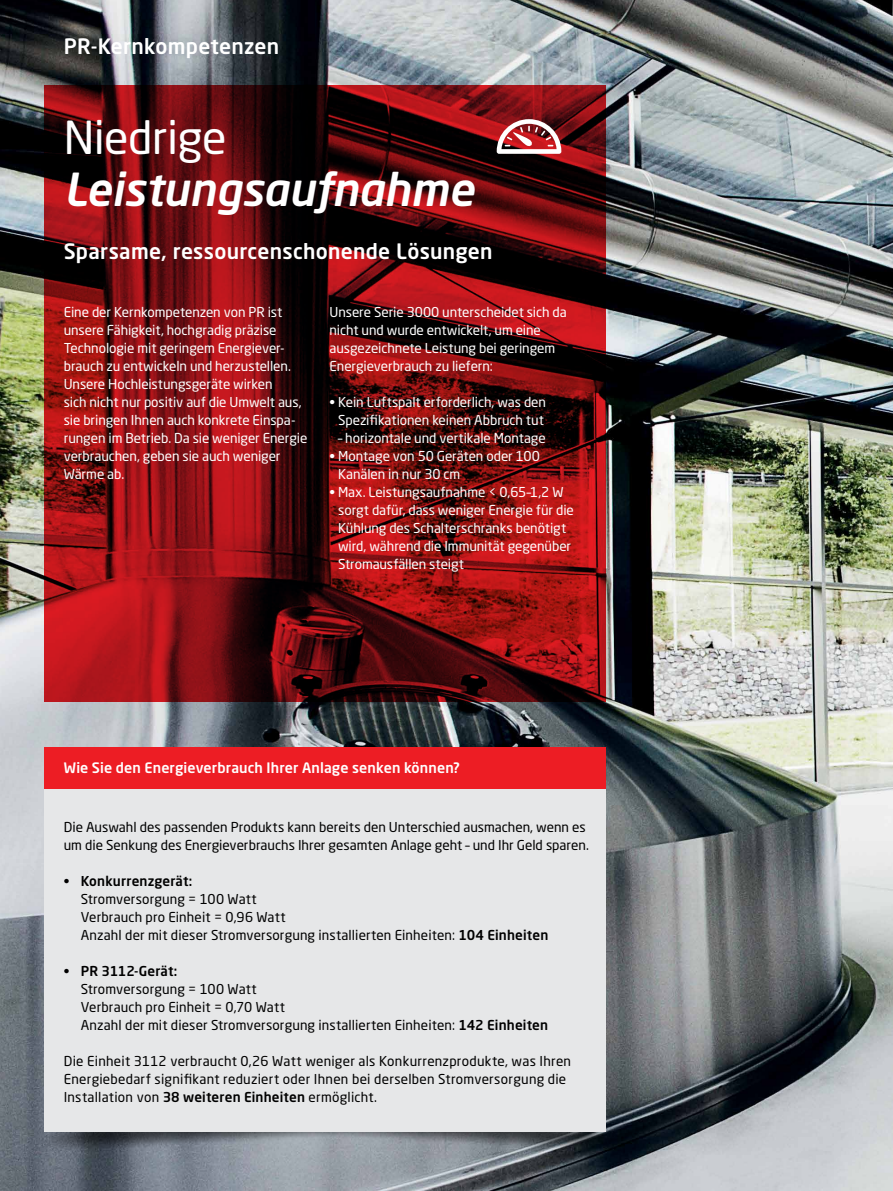
<style>
.page{position:relative;width:893px;height:1191px;background:#fff}
.page>*{position:absolute;margin:0;border:0;box-sizing:border-box;transform-origin:0 0}
.t1{font:italic 500 45px "Neo Sans Pro";letter-spacing:-.005em;color:#fff}
.t2{font:45px "Neo Sans Pro";letter-spacing:-.01em;color:#fff}
.t3{font:500 21px "Neo Sans Pro";letter-spacing:.015em;color:#fff}
.t4{font:500 14.25px "Neo Sans Pro";letter-spacing:.01em;color:#fff}
.t5{font:13.5px/18px "Neo Sans Pro";letter-spacing:-.01em;color:#fff}
.t6{font:13.5px/18px "Neo Sans Pro";letter-spacing:.01em;color:#000}
.t7{font:500 13.5px "Neo Sans Pro";letter-spacing:.01em;color:#000}
.s1{font-weight:500}
</style>
<div class="page">
<img style="left:0;top:0;width:893px;height:1191px">
<img style="left:0;top:984px;width:690px;height:207px">
<svg style="left:45px;top:85px;width:561px;height:617px;background:#6a0d0f"></svg>
<div style="left:45px;top:789px;width:561px;height:342px;background:#e6e7e8"></div>
<div style="left:45px;top:747px;width:561px;height:42px;background:#ed1d24"></div>
<svg style="left:497px;top:119px;width:64px;height:35px"></svg>
<h2 class="t3" style="left:64px;top:33px;width:217px">PR-Kernkompetenzen</h2>
<h1 class="t2" style="left:64px;top:109px;width:164px">Niedrige</h1>
<h1 class="t1" style="left:64px;top:161px;width:412px">Leistungsaufnahme</h1>
<h2 class="t3" style="left:64px;top:237px;width:430px">Sparsame, ressourcenschonende Lösungen</h2>
<p class="t5" style="left:64px;top:302px;width:245px">Eine der Kernkompetenzen von PR ist unsere Fähigkeit, hochgradig präzise Technologie mit geringem Energiever&shy;brauch zu entwickeln und herzustellen.<br>Unsere Hochleistungsgeräte wirken<br>sich nicht nur positiv auf die Umwelt aus, sie bringen Ihnen auch konkrete Einspa&shy;rungen im Betrieb. Da sie weniger Energie verbrauchen, geben sie auch weniger Wärme ab.</p>
<p class="t5" style="left:330px;top:302px;width:239px">Unsere Serie 3000 unterscheidet sich da nicht und wurde entwickelt, um eine ausgezeichnete Leistung bei geringem Energieverbrauch zu liefern:</p>
<p class="t5" style="left:330px;top:392px;width:218px;text-align:center">• Kein Luftspalt erforderlich, was den<br>Spezifikationen keinen Abbruch tut</p>
<p class="t5" style="left:338px;top:428px;width:209px">– horizontale und vertikale Montage</p>
<p class="t5" style="left:338px;top:446px;width:203px;text-indent:-9px">• Montage von 50 Geräten oder 100<br>Kanälen in nur 30 cm</p>
<p class="t5" style="left:338px;top:482px;width:237px;text-indent:-9px">• Max. Leistungsaufnahme &lt; 0,65–1,2 W sorgt dafür, dass weniger Energie für die Kühlung des Schalterschranks benötigt wird, während die Immunität gegenüber Stromausfällen steigt</p>
<p class="t4" style="left:64px;top:759px;width:397px">Wie Sie den Energieverbrauch Ihrer Anlage senken können?</p>
<p class="t6" style="left:64px;top:817px;width:527px">Die Auswahl des passenden Produkts kann bereits den Unterschied ausmachen, wenn es um die Senkung des Energieverbrauchs Ihrer gesamten Anlage geht – und Ihr Geld sparen.</p>
<p class="t7" style="left:64px;top:872px;width:130px">• Konkurrenzgerät:</p>
<p class="t6" style="left:81px;top:889px;width:469px">Stromversorgung = 100 Watt<br>Verbrauch pro Einheit = 0,96 Watt<br>Anzahl der mit dieser Stromversorgung installierten Einheiten: <span class="s1">104 Einheiten</span></p>
<p class="t7" style="left:64px;top:962px;width:115px">• PR 3112-Gerät:</p>
<p class="t6" style="left:81px;top:979px;width:469px">Stromversorgung = 100 Watt<br>Verbrauch pro Einheit = 0,70 Watt<br>Anzahl der mit dieser Stromversorgung installierten Einheiten: <span class="s1">142 Einheiten</span></p>
<p class="t6" style="left:64px;top:1051px;width:509px">Die Einheit 3112 verbraucht 0,26 Watt weniger als Konkurrenzprodukte, was Ihren<br>Energiebedarf signifikant reduziert oder Ihnen bei derselben Stromversorgung die<br>Installation von <span class="s1">38 weiteren Einheiten</span> ermöglicht.</p>
</div>
